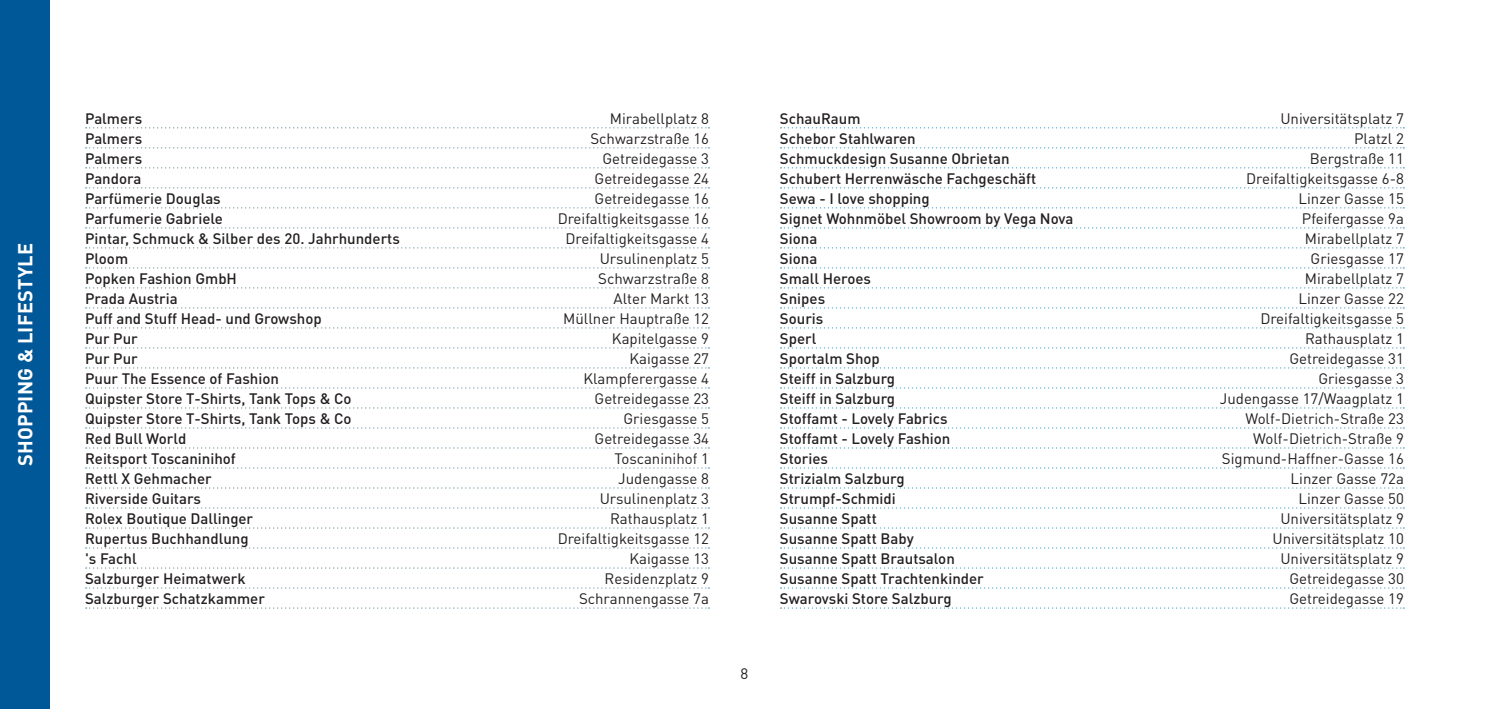
<style>
.page{position:relative;width:1489px;height:709px;background:#fff}
.page>*{position:absolute;margin:0;border:0;box-sizing:border-box;transform-origin:0 0}
.t1{font:700 20px "DIN Pro";letter-spacing:.01em;color:#fff}
.t2{font:500 15px "DIN Pro";color:#231f20}
.t3{font:15px "DIN Pro";color:#231f20}
</style>
<div class="page">
<div style="left:0;top:0;width:50px;height:709px;background:#015899"></div>
<svg style="left:86px;top:127px;width:623px;height:1px"></svg>
<svg style="left:86px;top:147px;width:623px;height:1px"></svg>
<svg style="left:86px;top:167px;width:623px;height:1px"></svg>
<svg style="left:86px;top:187px;width:623px;height:1px"></svg>
<svg style="left:86px;top:207px;width:623px;height:1px"></svg>
<svg style="left:86px;top:227px;width:623px;height:1px"></svg>
<svg style="left:86px;top:247px;width:623px;height:1px"></svg>
<svg style="left:86px;top:267px;width:623px;height:1px"></svg>
<svg style="left:86px;top:287px;width:623px;height:1px"></svg>
<svg style="left:86px;top:307px;width:623px;height:1px"></svg>
<svg style="left:86px;top:327px;width:623px;height:1px"></svg>
<svg style="left:86px;top:347px;width:623px;height:1px"></svg>
<svg style="left:86px;top:367px;width:623px;height:1px"></svg>
<svg style="left:86px;top:387px;width:623px;height:1px"></svg>
<svg style="left:86px;top:407px;width:623px;height:1px"></svg>
<svg style="left:86px;top:427px;width:623px;height:1px"></svg>
<svg style="left:86px;top:447px;width:623px;height:1px"></svg>
<svg style="left:86px;top:467px;width:623px;height:1px"></svg>
<svg style="left:86px;top:487px;width:623px;height:1px"></svg>
<svg style="left:86px;top:507px;width:623px;height:1px"></svg>
<svg style="left:86px;top:527px;width:623px;height:1px"></svg>
<svg style="left:86px;top:547px;width:623px;height:1px"></svg>
<svg style="left:86px;top:567px;width:623px;height:1px"></svg>
<svg style="left:86px;top:587px;width:623px;height:1px"></svg>
<svg style="left:86px;top:607px;width:623px;height:1px"></svg>
<svg style="left:780px;top:127px;width:624px;height:1px"></svg>
<svg style="left:780px;top:147px;width:624px;height:1px"></svg>
<svg style="left:780px;top:167px;width:624px;height:1px"></svg>
<svg style="left:780px;top:187px;width:624px;height:1px"></svg>
<svg style="left:780px;top:207px;width:624px;height:1px"></svg>
<svg style="left:780px;top:227px;width:624px;height:1px"></svg>
<svg style="left:780px;top:247px;width:624px;height:1px"></svg>
<svg style="left:780px;top:267px;width:624px;height:1px"></svg>
<svg style="left:780px;top:287px;width:624px;height:1px"></svg>
<svg style="left:780px;top:307px;width:624px;height:1px"></svg>
<svg style="left:780px;top:327px;width:624px;height:1px"></svg>
<svg style="left:780px;top:347px;width:624px;height:1px"></svg>
<svg style="left:780px;top:367px;width:624px;height:1px"></svg>
<svg style="left:780px;top:387px;width:624px;height:1px"></svg>
<svg style="left:780px;top:407px;width:624px;height:1px"></svg>
<svg style="left:780px;top:427px;width:624px;height:1px"></svg>
<svg style="left:780px;top:447px;width:624px;height:1px"></svg>
<svg style="left:780px;top:467px;width:624px;height:1px"></svg>
<svg style="left:780px;top:487px;width:624px;height:1px"></svg>
<svg style="left:780px;top:507px;width:624px;height:1px"></svg>
<svg style="left:780px;top:527px;width:624px;height:1px"></svg>
<svg style="left:780px;top:547px;width:624px;height:1px"></svg>
<svg style="left:780px;top:567px;width:624px;height:1px"></svg>
<svg style="left:780px;top:587px;width:624px;height:1px"></svg>
<svg style="left:780px;top:607px;width:624px;height:1px"></svg>
<h1 class="t1" style="left:12px;top:466px;width:225px;rotate:-90deg">SHOPPING &amp; LIFESTYLE</h1>
<p class="t2" style="left:85px;top:108px;width:59px">Palmers</p>
<p class="t3" style="left:610px;top:108px;width:101px">Mirabellplatz 8</p>
<p class="t2" style="left:85px;top:128px;width:59px">Palmers</p>
<p class="t3" style="left:590px;top:128px;width:120px">Schwarzstraße 16</p>
<p class="t2" style="left:85px;top:148px;width:59px">Palmers</p>
<p class="t3" style="left:602px;top:148px;width:108px">Getreidegasse 3</p>
<p class="t2" style="left:85px;top:168px;width:58px">Pandora</p>
<p class="t3" style="left:594px;top:168px;width:116px">Getreidegasse 24</p>
<p class="t2" style="left:85px;top:188px;width:137px">Parfümerie Douglas</p>
<p class="t3" style="left:594px;top:188px;width:116px">Getreidegasse 16</p>
<p class="t2" style="left:85px;top:208px;width:139px">Parfumerie Gabriele</p>
<p class="t3" style="left:557px;top:208px;width:153px">Dreifaltigkeitsgasse 16</p>
<p class="t2" style="left:85px;top:228px;width:316px">Pintar, Schmuck &amp; Silber des 20. Jahrhunderts</p>
<p class="t3" style="left:565px;top:228px;width:145px">Dreifaltigkeitsgasse 4</p>
<p class="t2" style="left:85px;top:248px;width:45px">Ploom</p>
<p class="t3" style="left:599px;top:248px;width:111px">Ursulinenplatz 5</p>
<p class="t2" style="left:85px;top:268px;width:153px">Popken Fashion GmbH</p>
<p class="t3" style="left:598px;top:268px;width:112px">Schwarzstraße 8</p>
<p class="t2" style="left:85px;top:288px;width:94px">Prada Austria</p>
<p class="t3" style="left:613px;top:288px;width:97px">Alter Markt 13</p>
<p class="t2" style="left:85px;top:308px;width:238px">Puff and Stuff Head- und Growshop</p>
<p class="t3" style="left:563px;top:308px;width:147px">Müllner Hauptraße 12</p>
<p class="t2" style="left:85px;top:328px;width:54px">Pur Pur</p>
<p class="t3" style="left:612px;top:328px;width:99px">Kapitelgasse 9</p>
<p class="t2" style="left:85px;top:348px;width:54px">Pur Pur</p>
<p class="t3" style="left:629px;top:348px;width:81px">Kaigasse 27</p>
<p class="t2" style="left:85px;top:368px;width:195px">Puur The Essence of Fashion</p>
<p class="t3" style="left:583px;top:368px;width:127px">Klampferergasse 4</p>
<p class="t2" style="left:85px;top:388px;width:268px">Quipster Store T-Shirts, Tank Tops &amp; Co</p>
<p class="t3" style="left:594px;top:388px;width:116px">Getreidegasse 23</p>
<p class="t2" style="left:85px;top:408px;width:268px">Quipster Store T-Shirts, Tank Tops &amp; Co</p>
<p class="t3" style="left:623px;top:408px;width:87px">Griesgasse 5</p>
<p class="t2" style="left:85px;top:428px;width:103px">Red Bull World</p>
<p class="t3" style="left:594px;top:428px;width:116px">Getreidegasse 34</p>
<p class="t2" style="left:85px;top:448px;width:152px">Reitsport Toscaninihof</p>
<p class="t3" style="left:614px;top:448px;width:96px">Toscaninihof 1</p>
<p class="t2" style="left:85px;top:468px;width:128px">Rettl X Gehmacher</p>
<p class="t3" style="left:618px;top:468px;width:92px">Judengasse 8</p>
<p class="t2" style="left:85px;top:488px;width:117px">Riverside Guitars</p>
<p class="t3" style="left:599px;top:488px;width:111px">Ursulinenplatz 3</p>
<p class="t2" style="left:85px;top:508px;width:170px">Rolex Boutique Dallinger</p>
<p class="t3" style="left:610px;top:508px;width:100px">Rathausplatz 1</p>
<p class="t2" style="left:85px;top:528px;width:165px">Rupertus Buchhandlung</p>
<p class="t3" style="left:557px;top:528px;width:153px">Dreifaltigkeitsgasse 12</p>
<p class="t2" style="left:85px;top:548px;width:53px">'s Fachl</p>
<p class="t3" style="left:629px;top:548px;width:81px">Kaigasse 13</p>
<p class="t2" style="left:85px;top:568px;width:162px">Salzburger Heimatwerk</p>
<p class="t3" style="left:604px;top:568px;width:106px">Residenzplatz 9</p>
<p class="t2" style="left:85px;top:588px;width:181px">Salzburger Schatzkammer</p>
<p class="t3" style="left:579px;top:588px;width:131px">Schrannengasse 7a</p>
<p class="t3" style="left:740px;top:663px;width:9px">8</p>
<p class="t2" style="left:780px;top:108px;width:82px">SchauRaum</p>
<p class="t3" style="left:1280px;top:108px;width:125px">Universitätsplatz 7</p>
<p class="t2" style="left:780px;top:128px;width:137px">Schebor Stahlwaren</p>
<p class="t3" style="left:1353px;top:128px;width:51px">Platzl 2</p>
<p class="t2" style="left:780px;top:148px;width:231px">Schmuckdesign Susanne Obrietan</p>
<p class="t3" style="left:1309px;top:148px;width:95px">Bergstraße 11</p>
<p class="t2" style="left:780px;top:168px;width:258px">Schubert Herrenwäsche Fachgeschäft</p>
<p class="t3" style="left:1246px;top:168px;width:159px">Dreifaltigkeitsgasse 6-8</p>
<p class="t2" style="left:780px;top:188px;width:151px">Sewa - I love shopping</p>
<p class="t3" style="left:1298px;top:188px;width:107px">Linzer Gasse 15</p>
<p class="t2" style="left:780px;top:208px;width:295px">Signet Wohnmöbel Showroom by Vega Nova</p>
<p class="t3" style="left:1301px;top:208px;width:103px">Pfeifergasse 9a</p>
<p class="t2" style="left:780px;top:228px;width:39px">Siona</p>
<p class="t3" style="left:1304px;top:228px;width:101px">Mirabellplatz 7</p>
<p class="t2" style="left:780px;top:248px;width:39px">Siona</p>
<p class="t3" style="left:1310px;top:248px;width:95px">Griesgasse 17</p>
<p class="t2" style="left:780px;top:268px;width:93px">Small Heroes</p>
<p class="t3" style="left:1304px;top:268px;width:101px">Mirabellplatz 7</p>
<p class="t2" style="left:780px;top:288px;width:47px">Snipes</p>
<p class="t3" style="left:1298px;top:288px;width:107px">Linzer Gasse 22</p>
<p class="t2" style="left:780px;top:308px;width:45px">Souris</p>
<p class="t3" style="left:1260px;top:308px;width:145px">Dreifaltigkeitsgasse 5</p>
<p class="t2" style="left:780px;top:328px;width:38px">Sperl</p>
<p class="t3" style="left:1304px;top:328px;width:100px">Rathausplatz 1</p>
<p class="t2" style="left:780px;top:348px;width:101px">Sportalm Shop</p>
<p class="t3" style="left:1289px;top:348px;width:116px">Getreidegasse 31</p>
<p class="t2" style="left:780px;top:368px;width:117px">Steiff in Salzburg</p>
<p class="t3" style="left:1318px;top:368px;width:87px">Griesgasse 3</p>
<p class="t2" style="left:780px;top:388px;width:117px">Steiff in Salzburg</p>
<p class="t3" style="left:1219px;top:388px;width:185px">Judengasse 17/Waagplatz 1</p>
<p class="t2" style="left:780px;top:408px;width:169px">Stoffamt - Lovely Fabrics</p>
<p class="t3" style="left:1245px;top:408px;width:160px">Wolf-Dietrich-Straße 23</p>
<p class="t2" style="left:780px;top:428px;width:172px">Stoffamt - Lovely Fashion</p>
<p class="t3" style="left:1253px;top:428px;width:152px">Wolf-Dietrich-Straße 9</p>
<p class="t2" style="left:780px;top:448px;width:50px">Stories</p>
<p class="t3" style="left:1221px;top:448px;width:183px">Sigmund-Haffner-Gasse 16</p>
<p class="t2" style="left:780px;top:468px;width:126px">Strizialm Salzburg</p>
<p class="t3" style="left:1290px;top:468px;width:115px">Linzer Gasse 72a</p>
<p class="t2" style="left:780px;top:488px;width:117px">Strumpf-Schmidi</p>
<p class="t3" style="left:1298px;top:488px;width:107px">Linzer Gasse 50</p>
<p class="t2" style="left:780px;top:508px;width:98px">Susanne Spatt</p>
<p class="t3" style="left:1280px;top:508px;width:125px">Universitätsplatz 9</p>
<p class="t2" style="left:780px;top:528px;width:135px">Susanne Spatt Baby</p>
<p class="t3" style="left:1272px;top:528px;width:133px">Universitätsplatz 10</p>
<p class="t2" style="left:780px;top:548px;width:176px">Susanne Spatt Brautsalon</p>
<p class="t3" style="left:1280px;top:548px;width:125px">Universitätsplatz 9</p>
<p class="t2" style="left:780px;top:568px;width:205px">Susanne Spatt Trachtenkinder</p>
<p class="t3" style="left:1289px;top:568px;width:116px">Getreidegasse 30</p>
<p class="t2" style="left:780px;top:588px;width:173px">Swarovski Store Salzburg</p>
<p class="t3" style="left:1289px;top:588px;width:116px">Getreidegasse 19</p>
</div>
